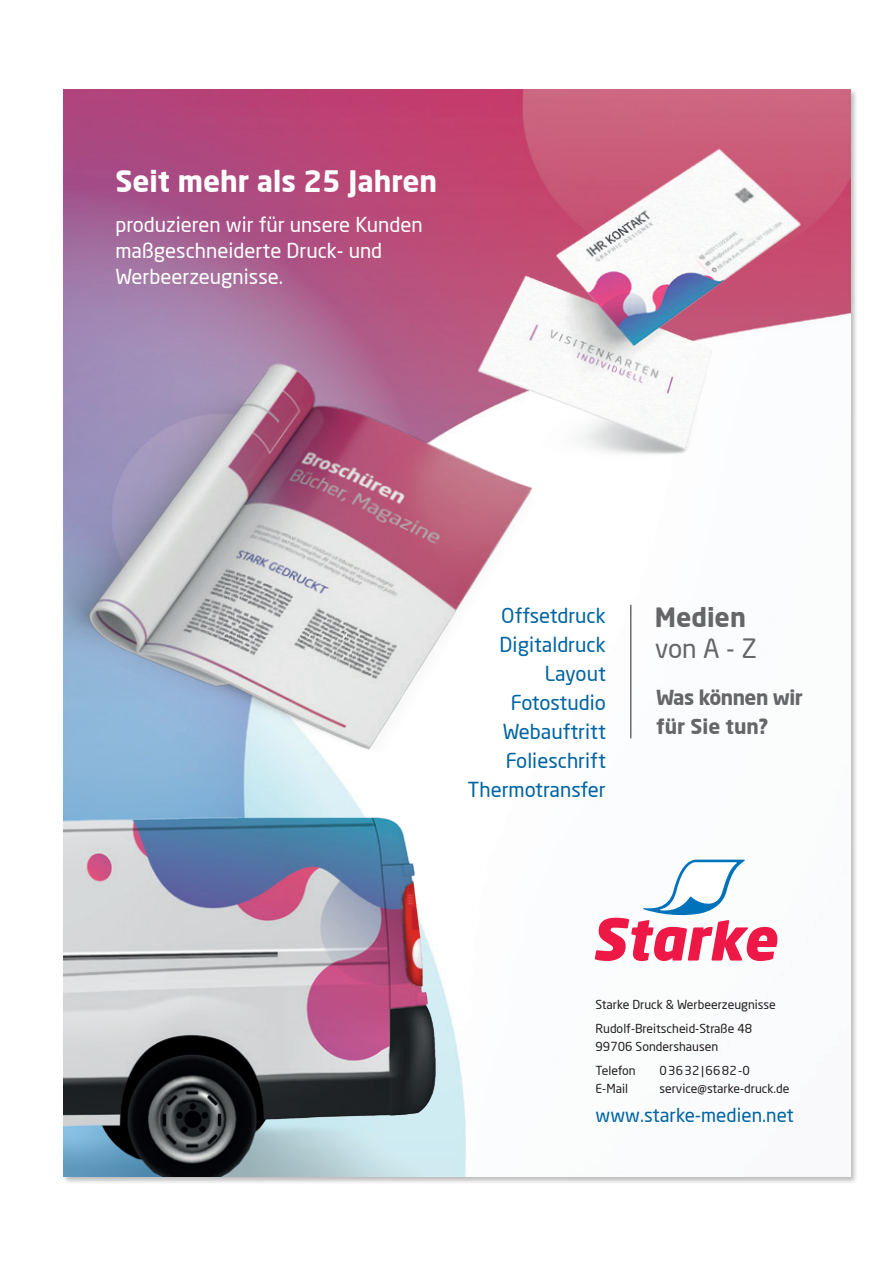
<style>
.page{position:relative;width:893px;height:1263px;background:#fff}
.page>*{position:absolute;margin:0;border:0;box-sizing:border-box;transform-origin:0 0}
.t1{font:700 28.95px "Neo Sans";color:#fff}
.t2{font:700 26.1px "Neo Sans";color:#666669}
.t3{font:26.1px "Neo Sans";color:#666669}
.t4{font:20.25px/29px "Neo Sans";color:#0064a3;text-align:right}
.t5{font:20.25px/26.1px "Neo Sans";color:#fff}
.t6{font:700 20.25px/29px "Neo Sans";letter-spacing:-.025em;color:#666669}
.t7{font:18.9px "Neo Sans";color:#0064a3}
.t8{font:12.3px/24.5px "Neo Sans";color:#231f20}
</style>
<div class="page">
<div style="left:62px;top:88px;width:796px;height:1096px;background:#231f20;opacity:.3"></div>
<img style="left:64px;top:90px;width:786px;height:1086px">
<svg style="left:595px;top:860px;width:182px;height:101px"></svg>
<img style="left:343px;top:120px;width:507px;height:385px">
<img style="left:64px;top:322px;width:517px;height:458px">
<img style="left:64px;top:794px;width:415px;height:382px">
<hr style="left:630px;top:605px;width:1px;height:133px;background:#666669">
<h1 class="t1" style="left:115px;top:162px;width:323px">Seit mehr als 25 Jahren</h1>
<h3 class="t5" style="left:115px;top:211px;width:309px">produzieren wir für unsere Kunden maßgeschneiderte Druck- und<br>Werbeerzeugnisse.</h3>
<h3 class="t4" style="left:467px;top:601px;width:140px">Offsetdruck<br>Digitaldruck<br>Layout<br>Fotostudio<br>Webauftritt<br>Folieschrift<br>Thermotransfer</h3>
<h2 class="t2" style="left:655px;top:601px;width:93px">Medien</h2>
<h2 class="t3" style="left:655px;top:633px;width:104px">von A - Z</h2>
<h3 class="t6" style="left:656px;top:682px;width:148px">Was können wir für Sie tun?</h3>
<p class="t8" style="left:595px;top:992px;width:182px">Starke Druck &amp; Werbeerzeugnisse<br>Rudolf-Breitscheid-Straße 48</p>
<p class="t8" style="left:595px;top:1034px;width:124px">99706 Sondershausen<br>Telefon</p>
<p class="t8" style="left:659px;top:1058px;width:92px">03632|6682-0</p>
<p class="t8" style="left:595px;top:1075px;width:34px">E-Mail</p>
<p class="t8" style="left:659px;top:1075px;width:132px">service@starke-druck.de</p>
<h3 class="t7" style="left:595px;top:1104px;width:200px">www.starke-medien.net</h3>
</div>
